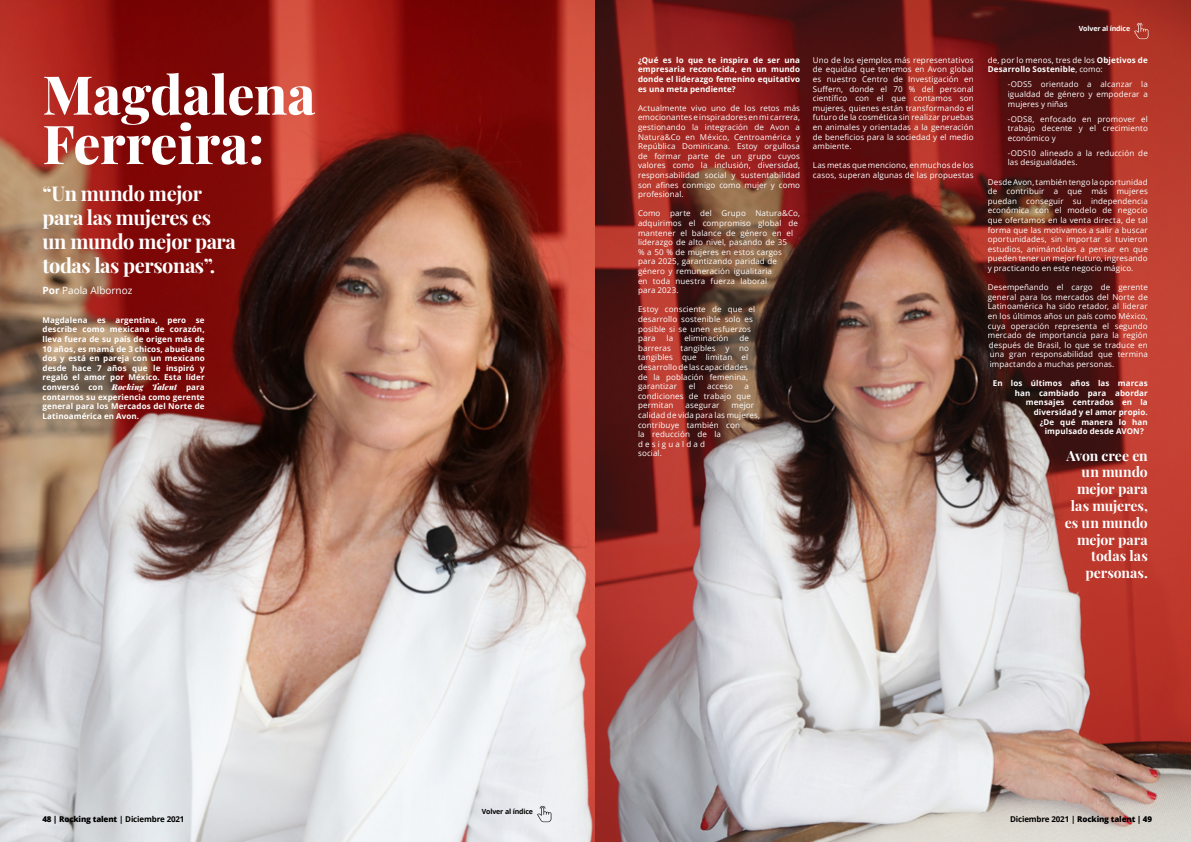
<style>
.page{position:relative;width:1191px;height:842px;background:#fff}
.page>*{position:absolute;margin:0;border:0;box-sizing:border-box;transform-origin:0 0}
.t1{font:800 53.7px/49.4px "Playfair Display";color:#fff}
.t2{font:700 20px/24px "Playfair Display";letter-spacing:-.02em;color:#fff}
.t3{font:700 14px/16.8px "Playfair Display";letter-spacing:-.005em;color:#fff;text-align:right}
.t4{font:10px "Open Sans";color:#fff}
.t5{font:8px/9.6px "Open Sans";letter-spacing:.015em;color:#fff}
.t6{font:700 8px/9.6px "Open Sans";letter-spacing:.015em;color:#fff;text-align:justify}
.t7{font:800 8px "Open Sans";letter-spacing:-.02em;color:#000}
.t8{font:700 7px "Open Sans";letter-spacing:-.02em;color:#000}
.t9{font:700 7px "Open Sans";letter-spacing:-.02em;color:#fff}
.s1{font-weight:700}
.s2{font-family:"Playfair Display";font-weight:900;font-style:italic}
.s3{font-weight:400}
</style>
<div class="page">
<img style="left:0;top:0;width:1191px;height:842px">
<svg style="left:537px;top:806px;width:14px;height:16px"></svg>
<svg style="left:1134px;top:23px;width:14px;height:16px"></svg>
<h1 class="t1" style="left:43px;top:65px;width:274px">Magdalena<br>Ferreira:</h1>
<h2 class="t2" style="left:43px;top:179px;width:195px">“Un mundo mejor para las mujeres es un mundo mejor para todas las personas”.</h2>
<p class="t4" style="left:43px;top:284px;width:91px"><span class="s1">Por</span> Paola Albornoz</p>
<p class="t6" style="left:43px;top:315px;width:164px">Magdalena es argentina, pero se describe como mexicana de corazón, lleva fuera de su país de origen más de 10 años, es mamá de 3 chicos, abuela de dos y está en pareja con un mexicano desde hace 7 años que le inspiró y regaló el amor por México. Esta líder conversó con <span class="s2">Rocking Talent</span> para contarnos su experiencia como gerente general para los Mercados del Norte de Latinoamérica en Avon.</p>
<p class="t6" style="left:638px;top:55px;width:164px">¿Qué es lo que te inspira de ser una empresaria reconocida, en un mundo donde el liderazgo femenino equitativo es una meta pendiente?</p>
<p class="t5" style="left:638px;top:103px;width:164px;text-align:justify">Actualmente vivo uno de los retos más emocionantes e inspiradores en mi carrera, gestionando la integración de Avon a Natura&amp;Co en México, Centroamérica y República Dominicana. Estoy orgullosa de formar parte de un grupo cuyos valores como la inclusión, diversidad, responsabilidad social y sustentabilidad son afines conmigo como mujer y como profesional.</p>
<p class="t5" style="left:638px;top:209px;width:163px">Como parte del Grupo Natura&amp;Co, adquirimos el compromiso global de mantener el balance de género en el liderazgo de alto nivel, pasando de 35<br>% a 50 % de mujeres en estos cargos para 2025, garantizando paridad de género y remuneración igualitaria<br>en toda nuestra fuerza laboral<br>para 2023.</p>
<p class="t5" style="left:638px;top:305px;width:119px">Estoy consciente de que el desarrollo sostenible solo es posible si se unen esfuerzos para</p>
<p class="t5" style="left:666px;top:333px;width:8px">la</p>
<p class="t5" style="left:684px;top:333px;width:46px">eliminación</p>
<p class="t5" style="left:638px;top:333px;width:113px;text-indent:101px">de barreras tangibles y no tangibles que limitan el desarrollo de las capacidades de la población femenina, garantizar</p>
<p class="t5" style="left:688px;top:381px;width:8px">el</p>
<p class="t5" style="left:707px;top:381px;width:27px">acceso</p>
<p class="t5" style="left:638px;top:381px;width:115px;text-indent:107px">a condiciones de trabajo que permitan</p>
<p class="t5" style="left:638px;top:401px;width:124px;text-indent:93px">mejor calidad de vida para las mujeres, contribuye también con<br>la reducción de la desigualdad<br>social.</p>
<p class="t5" style="left:685px;top:401px;width:35px">asegurar</p>
<p class="t5" style="left:813px;top:55px;width:162px;text-align:justify">Uno de los ejemplos más representativos de equidad que tenemos en Avon global es nuestro Centro de Investigación en Suffern, donde el 70 % del personal científico con el que contamos son mujeres, quienes están transformando el futuro de la cosmética sin realizar pruebas en animales y orientadas a la generación de beneficios para la sociedad y el medio ambiente.</p>
<p class="t5" style="left:813px;top:161px;width:162px">Las metas que menciono, en muchos de los casos, superan algunas de las propuestas</p>
<p class="t9" style="left:1079px;top:23px;width:53px">Volver al índice</p>
<p class="t6" style="left:987px;top:55px;width:162px"><span class="s3">de, por lo menos, tres de los</span> Objetivos de<br>Desarrollo Sostenible<span class="s3">, como:</span></p>
<p class="t5" style="left:1007px;top:80px;width:142px;text-align:justify">-ODS5 orientado a alcanzar la igualdad de género y empoderar a mujeres y niñas</p>
<p class="t5" style="left:1007px;top:114px;width:142px;text-align:justify">-ODS8, enfocado en promover el trabajo decente y el crecimiento económico y</p>
<p class="t5" style="left:1007px;top:148px;width:142px">-ODS10 alineado a la reducción de las desigualdades.</p>
<p class="t5" style="left:987px;top:177px;width:162px;text-align:justify">Desde Avon, también tengo la oportunidad de contribuir a que más mujeres puedan conseguir su independencia económica con el modelo de negocio que ofertamos en la venta directa, de tal forma que las motivamos a salir a buscar oportunidades, sin importar si tuvieron estudios, animándolas a pensar en que pueden tener un mejor futuro, ingresando y practicando en este negocio mágico.</p>
<p class="t5" style="left:987px;top:282px;width:162px;text-align:justify">Desempeñando el cargo de gerente general para los mercados del Norte de Latinoamérica ha sido retador, al liderar en los últimos años un país como México, cuya operación representa el segundo mercado de importancia para la región después de Brasil, lo que se traduce en una gran responsabilidad que termina impactando a muchas personas.</p>
<p class="t6" style="left:992px;top:378px;width:156px">En los últimos años las marcas</p>
<p class="t6" style="left:1014px;top:388px;width:134px">han cambiado para abordar</p>
<p class="t6" style="left:1025px;top:398px;width:123px">mensajes centrados en la</p>
<p class="t6" style="left:1033px;top:407px;width:115px">diversidad y el amor propio.</p>
<p class="t6" style="left:1039px;top:417px;width:109px">¿De qué manera lo han</p>
<p class="t6" style="left:1044px;top:426px;width:100px">impulsado desde AVON?</p>
<h3 class="t3" style="left:1065px;top:446px;width:84px">Avon cree en un mundo mejor para las mujeres, es un mundo mejor para todas las personas.</h3>
<p class="t8" style="left:482px;top:806px;width:53px">Volver al índice</p>
<p class="t7" style="left:42px;top:813px;width:144px">48 | Rocking talent <span class="s1">| Diciembre 2021</span></p>
<p class="t7" style="left:1010px;top:813px;width:144px"><span class="s1">Diciembre 2021 |</span> Rocking talent | 49</p>
</div>
